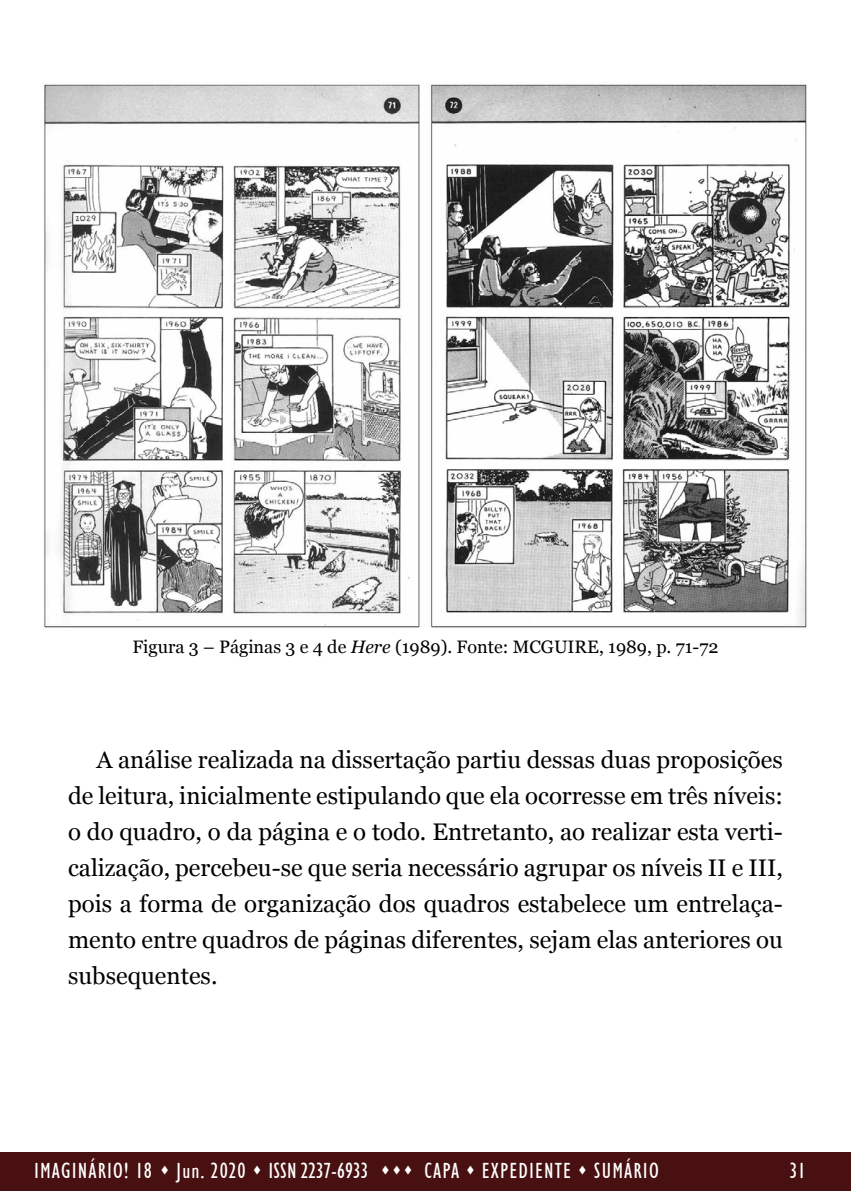
<style>
.page{position:relative;width:851px;height:1191px;background:#fff}
.page>*{position:absolute;margin:0;border:0;box-sizing:border-box;transform-origin:0 0}
.t1{font:24px/36px "Georgia";color:#000;text-align:justify}
.t2{font:condensed 22px "Humanist 521 BT";letter-spacing:.05em;color:#fff}
.t3{font:18px "Georgia";color:#000}
.s1{font-style:italic}
</style>
<div class="page">
<div style="left:0;top:1152px;width:850px;height:39px;background:#481010"></div>
<img style="left:44px;top:84px;width:763px;height:544px">
<p class="t3" style="left:132px;top:636px;width:587px">Figura 3 – Páginas 3 e 4 de <span class="s1">Here</span> (1989). Fonte: MCGUIRE, 1989, p. 71-72</p>
<p class="t1" style="left:68px;top:742px;width:716px;text-indent:28px">A análise realizada na dissertação partiu dessas duas proposições de leitura, inicialmente estipulando que ela ocorresse em três níveis: o do quadro, o da página e o todo. Entretanto, ao realizar esta verti&shy;calização, percebeu-se que seria necessário agrupar os níveis II e III, pois a forma de organização dos quadros estabelece um entrelaça&shy;mento entre quadros de páginas diferentes, sejam elas anteriores ou subsequentes.</p>
<p class="t2" style="left:34px;top:1158px;width:626px">IMAGINÁRIO! 18 ▲ Jun. 2020 ▲ ISSN 2237-6933 ▲▲▲ CAPA ▲ EXPEDIENTE ▲ SUMÁRIO</p>
<p class="t2" style="left:789px;top:1157px;width:17px">31</p>
</div>
